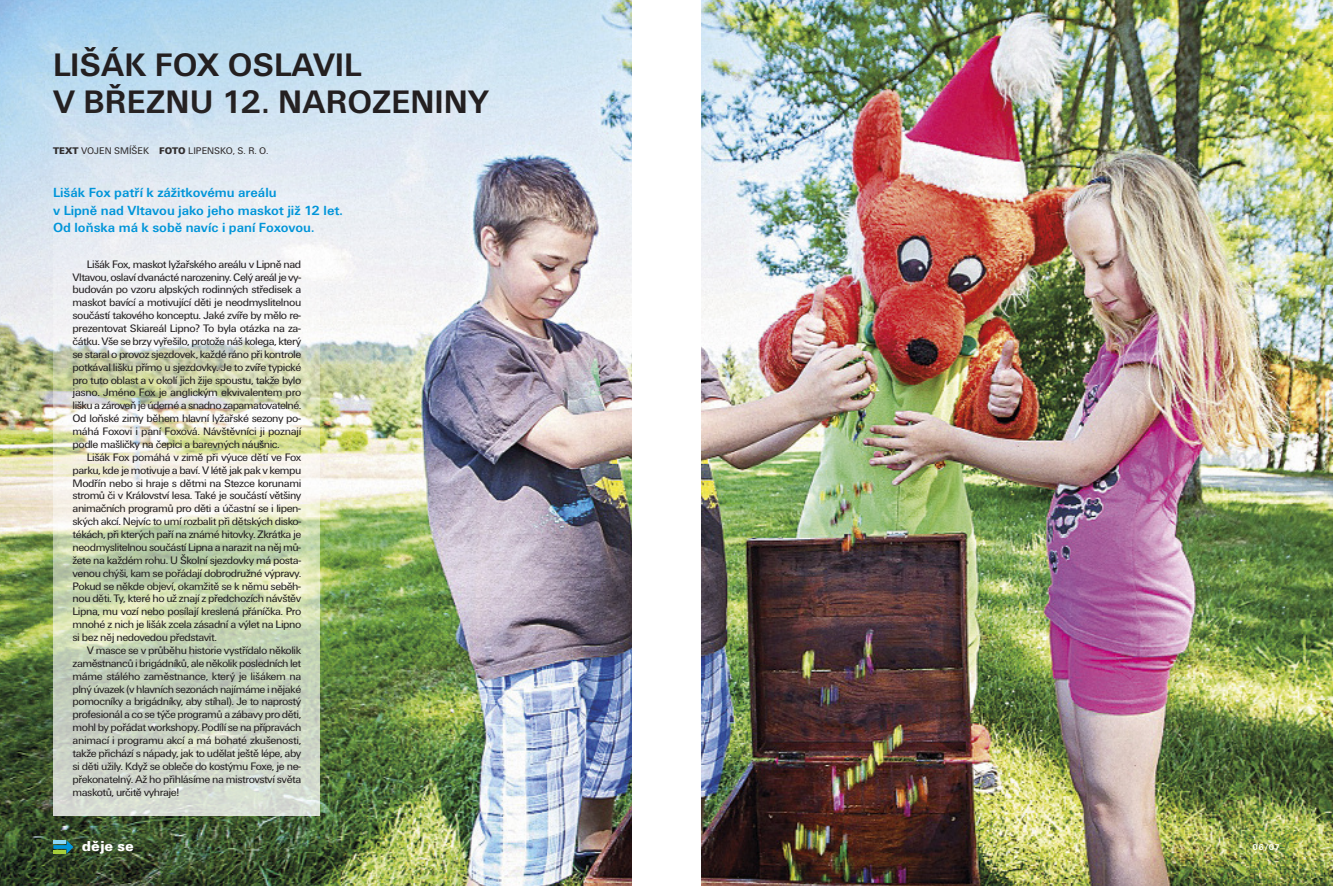
<style>
.page{position:relative;width:1333px;height:886px;background:#fff}
.page>*{position:absolute;margin:0;border:0;box-sizing:border-box;transform-origin:0 0}
.t1{font:700 33.75px/37.5px "Unitus TEE";color:#231f20}
.t2{font:15px "Unitus TEE Blac";color:#fff}
.t3{font:700 13.75px/17.5px "Unitus TEE";color:#0095d9}
.t4{font:11.25px/12.9px "Unitus TEE";letter-spacing:-.04em;color:#231f20;text-align:justify}
.t5{font:10px "Unitus TEE";color:#231f20}
.t6{font:700 8.75px "Unitus TEE";color:#fff}
.s1{font-family:"Unitus TEE Blac"}
</style>
<div class="page">
<img style="left:0;top:0;width:631px;height:886px">
<img style="left:702px;top:0;width:630px;height:886px">
<svg style="left:53px;top:840px;width:20px;height:14px"></svg>
<svg style="left:53px;top:98px;width:266px;height:717px"></svg>
<h1 class="t1" style="left:53px;top:45px;width:437px">LIŠÁK FOX OSLAVIL<br>V BŘEZNU 12. NAROZENINY</h1>
<p class="t5" style="left:53px;top:144px;width:217px"><span class="s1">TEXT</span> VOJEN SMÍŠEK <span class="s1">FOTO</span> LIPENSKO, S. R. O.</p>
<p class="t3" style="left:53px;top:183px;width:291px">Lišák Fox patří k zážitkovému areálu<br>v Lipně nad Vltavou jako jeho maskot již 12 let.<br>Od loňska má k sobě navíc i paní Foxovou.</p>
<p class="t4" style="left:73px;top:257px;width:230px;text-indent:14px">Lišák Fox, maskot lyžařského areálu v Lipně nad Vltavou, oslaví dvanácté narozeniny. Celý areál je vy&shy;budován po vzoru alpských rodinných středisek a maskot bavící a motivující děti je neodmyslitelnou součástí takového konceptu. Jaké zvíře by mělo re&shy;prezentovat Skiareál Lipno? To byla otázka na za&shy;čátku. Vše se brzy vyřešilo, protože náš kolega, který se staral o provoz sjezdovek, každé ráno při kontrole potkával lišku přímo u sjezdovky. Je to zvíře typické pro tuto oblast a v okolí jich žije spoustu, takže bylo jasno. Jméno Fox je anglickým ekvivalentem pro lišku a zároveň je úderné a snadno zapamatovatelné.<br>Od loňské zimy během hlavní lyžařské sezony po&shy;máhá Foxovi i paní Foxová. Návštěvníci ji poznají podle mašličky na čepici a barevných náušnic.</p>
<p class="t4" style="left:73px;top:450px;width:230px;text-indent:14px">Lišák Fox pomáhá v zimě při výuce dětí ve Fox parku, kde je motivuje a baví. V létě jak pak v kempu Modřín nebo si hraje s dětmi na Stezce korunami stromů či v Království lesa. Také je součástí většiny animačních programů pro děti a účastní se i lipen&shy;ských akcí. Nejvíc to umí rozbalit při dětských disko&shy;tékách, při kterých paří na známé hitovky. Zkrátka je neodmyslitelnou součástí Lipna a narazit na něj mů&shy;žete na každém rohu. U Školní sjezdovky má posta&shy;venou chýši, kam se pořádají dobrodružné výpravy.<br>Pokud se někde objeví, okamžitě se k němu seběh&shy;nou děti. Ty, které ho už znají z předchozích návštěv Lipna, mu vozí nebo posílají kreslená přáníčka. Pro mnohé z nich je lišák zcela zásadní a výlet na Lipno si bez něj nedovedou představit.</p>
<p class="t4" style="left:73px;top:644px;width:230px;text-indent:14px">V masce se v průběhu historie vystřídalo několik zaměstnanců i brigádníků, ale několik posledních let máme stálého zaměstnance, který je lišákem na plný úvazek (v hlavních sezonách najímáme i nějaké pomocníky a brigádníky, aby stíhal). Je to naprostý profesionál a co se týče programů a zábavy pro děti, mohl by pořádat workshopy. Podílí se na přípravách animací i programu akcí a má bohaté zkušenosti, takže přichází s nápady, jak to udělat ještě lépe, aby si děti užily. Když se obleče do kostýmu Foxe, je ne&shy;překonatelný. Až ho přihlásíme na mistrovství světa maskotů, určitě vyhraje!</p>
<h2 class="t2" style="left:82px;top:837px;width:54px">děje se</h2>
<p class="t6" style="left:1252px;top:842px;width:29px">06/07</p>
</div>
